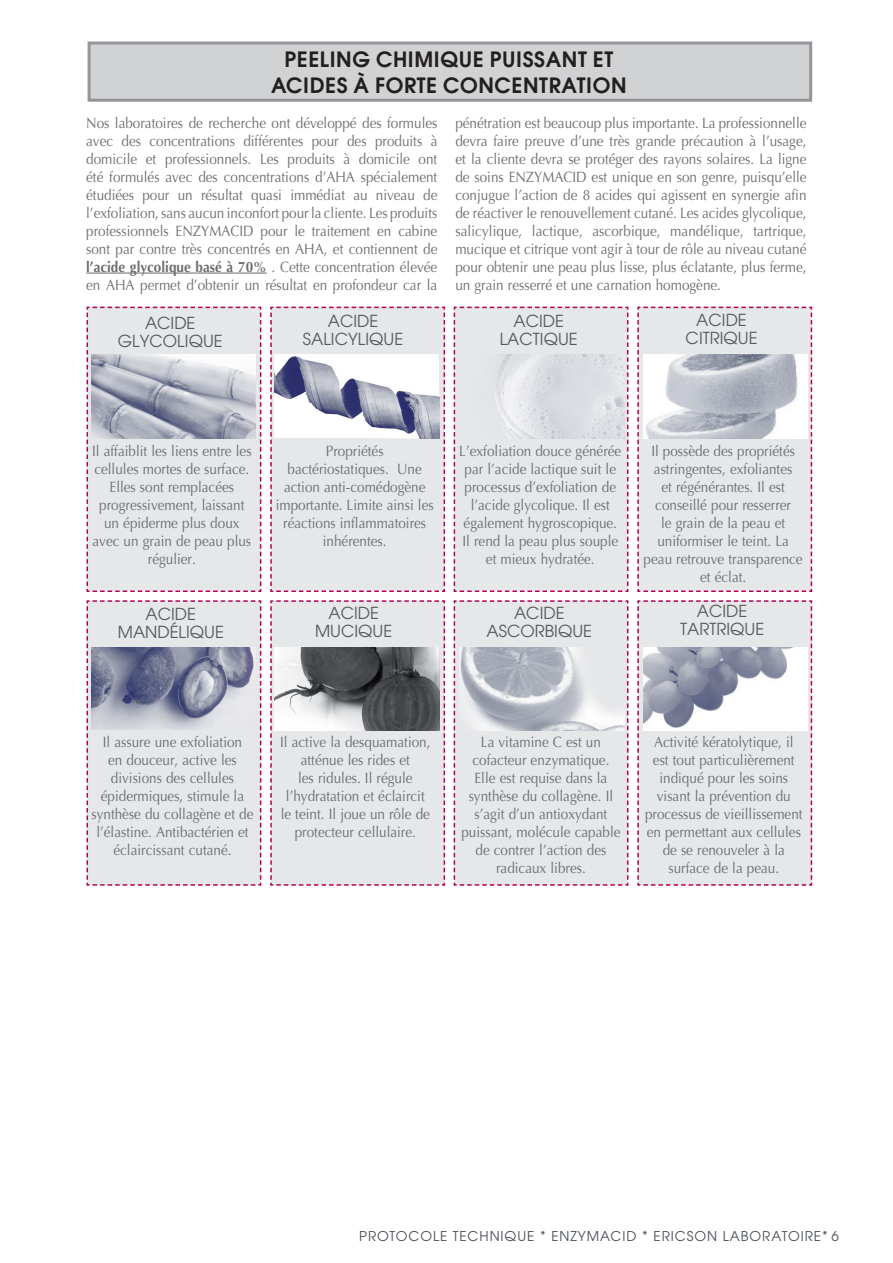
<style>
.page{position:relative;width:893px;height:1263px;background:#fff}
.page>*{position:absolute;margin:0;border:0;box-sizing:border-box;transform-origin:0 0}
.t1{font:21px "Avant Garde Gothic Dm ITC";letter-spacing:.03em;color:#231f20}
.Normal_e{font:16.5px "Avant Garde Gothic Bk ITC";color:#57585a}
.Normal_e-2{font:15px/18px "Optima";color:#6c6d70;text-align:center;scale:.9 1}
.t2{font:13.5px "Avant Garde";letter-spacing:.07em;color:#4b5157}
.s1{font-weight:700}
</style>
<div class="page">
<div style="left:89px;top:43px;width:722px;height:57px;background:#d1d2d4"></div>
<div style="left:88px;top:42px;width:724px;height:60px;border:3px solid #939598"></div>
<div style="left:86px;top:306px;width:176px;height:286px;background:#e6e7e9"></div>
<div style="left:270px;top:306px;width:176px;height:286px;background:#e6e7e9"></div>
<div style="left:453px;top:306px;width:176px;height:286px;background:#e6e7e9"></div>
<div style="left:637px;top:306px;width:176px;height:286px;background:#e6e7e9"></div>
<div style="left:86px;top:600px;width:176px;height:286px;background:#e6e7e9"></div>
<div style="left:270px;top:600px;width:176px;height:286px;background:#e6e7e9"></div>
<div style="left:453px;top:600px;width:176px;height:286px;background:#e6e7e9"></div>
<div style="left:637px;top:600px;width:176px;height:286px;background:#e6e7e9"></div>
<img style="left:91px;top:355px;width:165px;height:83px">
<img style="left:275px;top:355px;width:164px;height:83px">
<img style="left:459px;top:355px;width:165px;height:83px">
<img style="left:643px;top:355px;width:165px;height:83px">
<img style="left:91px;top:647px;width:165px;height:82px">
<img style="left:275px;top:647px;width:164px;height:84px">
<img style="left:459px;top:647px;width:165px;height:84px">
<img style="left:643px;top:647px;width:165px;height:84px">
<hr style="left:86px;top:273px;width:181px;height:1px;background:#6c6d70">
<p class="t1" style="left:284px;top:46px;width:330px">PEELING CHIMIQUE PUISSANT ET</p>
<p class="t1" style="left:271px;top:71px;width:357px">ACIDES À FORTE CONCENTRATION</p>
<p class="Normal_e-2" style="left:86px;top:114px;width:392px;text-align:justify">Nos laboratoires de recherche ont développé des formules avec des concentrations différentes pour des produits à domicile et professionnels. Les produits à domicile ont été formulés avec des concentrations d’AHA spécialement étudiées pour un résultat quasi immédiat au niveau de l’exfoliation, sans aucun inconfort pour la cliente. Les produits professionnels ENZYMACID pour le traitement en cabine sont par contre très concentrés en AHA, et contiennent de <span class="s1">l’acide glycolique basé à 70%</span> . Cette concentration élevée en AHA permet d’obtenir un résultat en profondeur car la</p>
<p class="Normal_e-2" style="left:455px;top:114px;width:392px;text-align:justify">pénétration est beaucoup plus importante. La professionnelle devra faire preuve d’une très grande précaution à l’usage, et la cliente devra se protéger des rayons solaires. La ligne de soins ENZYMACID est unique en son genre, puisqu’elle conjugue l’action de 8 acides qui agissent en synergie afin de réactiver le renouvellement cutané. Les acides glycolique, salicylique, lactique, ascorbique, mandélique, tartrique, mucique et citrique vont agir à tour de rôle au niveau cutané pour obtenir une peau plus lisse, plus éclatante, plus ferme, un grain resserré et une carnation homogène.</p>
<p class="Normal_e" style="left:145px;top:312px;width:52px">ACIDE</p>
<p class="Normal_e" style="left:118px;top:330px;width:106px">GLYCOLIQUE</p>
<p class="Normal_e" style="left:696px;top:310px;width:52px">ACIDE</p>
<p class="Normal_e" style="left:686px;top:328px;width:73px">CITRIQUE</p>
<p class="Normal_e" style="left:328px;top:311px;width:52px">ACIDE</p>
<p class="Normal_e" style="left:303px;top:329px;width:102px">SALICYLIQUE</p>
<p class="Normal_e" style="left:513px;top:311px;width:52px">ACIDE</p>
<p class="Normal_e" style="left:500px;top:329px;width:80px">LACTIQUE</p>
<p class="Normal_e-2" style="left:92px;top:442px;width:179px">Il affaiblit les liens entre les cellules mortes de surface.<br>Elles sont remplacées progressivement, laissant un épiderme plus doux avec un grain de peau plus régulier.</p>
<p class="Normal_e" style="left:146px;top:604px;width:52px">ACIDE</p>
<p class="Normal_e" style="left:118px;top:622px;width:108px">MANDÉLIQUE</p>
<p class="Normal_e-2" style="left:326px;top:442px;width:66px">Propriétés</p>
<p class="Normal_e-2" style="left:276px;top:460px;width:177px">bactériostatiques. Une action anti-comédogène importante. Limite ainsi les réactions inflammatoires inhérentes.</p>
<p class="Normal_e" style="left:328px;top:603px;width:52px">ACIDE</p>
<p class="Normal_e" style="left:315px;top:621px;width:79px">MUCIQUE</p>
<p class="Normal_e-2" style="left:459px;top:442px;width:181px">L’exfoliation douce générée par l’acide lactique suit le processus d’exfoliation de l’acide glycolique. Il est également hygroscopique.<br>Il rend la peau plus souple et mieux hydratée.</p>
<p class="Normal_e" style="left:514px;top:603px;width:52px">ACIDE</p>
<p class="Normal_e" style="left:487px;top:621px;width:107px">ASCORBIQUE</p>
<p class="Normal_e-2" style="left:644px;top:442px;width:178px">Il possède des propriétés astringentes, exfoliantes<br>et régénérantes. Il est conseillé pour resserrer<br>le grain de la peau et uniformiser le teint. La peau retrouve transparence et éclat.</p>
<p class="Normal_e" style="left:697px;top:601px;width:52px">ACIDE</p>
<p class="Normal_e" style="left:680px;top:619px;width:86px">TARTRIQUE</p>
<p class="Normal_e-2" style="left:91px;top:733px;width:181px">Il assure une exfoliation<br>en douceur, active les divisions des cellules épidermiques, stimule la synthèse du collagène et de l’élastine. Antibactérien et éclaircissant cutané.</p>
<p class="Normal_e-2" style="left:280px;top:733px;width:169px">Il active la desquamation, atténue les rides et<br>les ridules. Il régule l’hydratation et éclaircit le teint. Il joue un rôle de protecteur cellulaire.</p>
<p class="Normal_e-2" style="left:461px;top:733px;width:178px">La vitamine C est un cofacteur enzymatique.<br>Elle est requise dans la synthèse du collagène. Il s’agit d’un antioxydant puissant, molécule capable de contrer l’action des radicaux libres.</p>
<p class="Normal_e-2" style="left:645px;top:733px;width:177px">Activité kératolytique, il est tout particulièrement indiqué pour les soins visant la prévention du processus de vieillissement en permettant aux cellules de se renouveler à la surface de la peau.</p>
<p class="t2" style="left:359px;top:1228px;width:481px">PROTOCOLE TECHNIQUE * ENZYMACID * ERICSON LABORATOIRE* 6</p>
</div>
